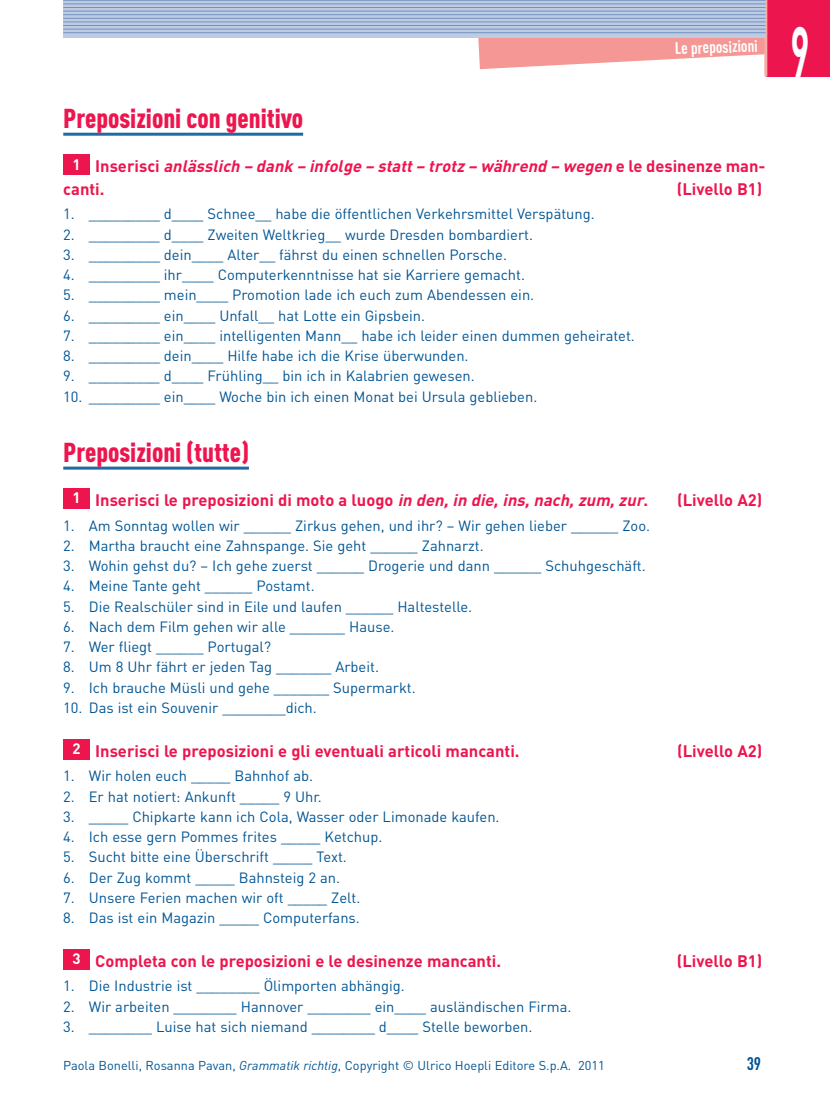
<style>
.page{position:relative;width:830px;height:1106px;background:#fff}
.page>*{position:absolute;margin:0;border:0;box-sizing:border-box;transform-origin:0 0}
.t1{font:700 70.05px "DIN";color:#fff;scale:.5 1}
.t2{font:900 27px "DIN Cond";color:#ed154e}
.t3{font:700 18px "DIN Cond";color:#005594}
.t4{font:700 16.5px "DIN";color:#ed154e}
.t5{font:italic 700 16.5px/22.5px "DIN";color:#ed154e}
.t6{font:700 16.5px "DIN Cond";color:#fff}
.t7{font:700 15px "DIN";color:#fff}
.t8{font:14.7px "DIN";color:#005594}
.t9{font:12.75px "DIN";color:#005594}
.s1{font-style:normal}
.s2{font-style:italic}
</style>
<div class="page">
<hr style="left:63px;top:133px;width:240px;height:3px;background:#1e6ba5">
<hr style="left:63px;top:466px;width:186px;height:3px;background:#1e6ba5">
<div style="left:63px;top:949px;width:27px;height:20px;background:#ed154e"></div>
<div style="left:63px;top:739px;width:27px;height:20px;background:#ed154e"></div>
<div style="left:63px;top:488px;width:27px;height:21px;background:#ed154e"></div>
<div style="left:63px;top:155px;width:27px;height:20px;background:#ed154e"></div>
<svg style="left:475px;top:37px;width:289px;height:32px"></svg>
<div style="left:765px;top:0;width:64px;height:76px;background:#ed154e"></div>
<hr style="left:764px;top:0;width:3px;height:76px;background:#f8aaa6">
<svg style="left:63px;top:1px;width:702px;height:36px;background:#b7c5de"></svg>
<hr style="left:63px;top:0;width:702px;height:1px;background:#7293c1">
<hr style="left:63px;top:4px;width:702px;height:1px;background:#7293c1">
<hr style="left:63px;top:7px;width:702px;height:1px;background:#7293c1">
<hr style="left:63px;top:11px;width:702px;height:1px;background:#7293c1">
<hr style="left:63px;top:14px;width:702px;height:1px;background:#7293c1">
<hr style="left:63px;top:18px;width:702px;height:1px;background:#7293c1">
<hr style="left:63px;top:22px;width:702px;height:1px;background:#7293c1">
<hr style="left:63px;top:25px;width:702px;height:1px;background:#7293c1">
<hr style="left:63px;top:29px;width:702px;height:1px;background:#7293c1">
<hr style="left:63px;top:32px;width:702px;height:1px;background:#7293c1">
<p class="t6" style="left:674px;top:43px;width:84px;rotate:-2deg">Le preposizioni</p>
<h2 class="t2" style="left:63px;top:109px;width:241px">Preposizioni con genitivo</h2>
<p class="t5" style="left:63px;top:157px;width:703px;text-indent:32px"><span class="s1">I n s e r i s c i</span> anlässlich – dank – infolge – statt– trotz – während – wegen <span class="s1">e l e d e s i n e n z e m a n - canti.</span></p>
<p class="t7" style="left:72px;top:159px;width:10px">1</p>
<p class="t4" style="left:676px;top:183px;width:87px">(Livello B1)</p>
<p class="t8" style="left:63px;top:209px;width:532px">1. _________ d____ Schnee__ habe die öffentlichen Verkehrsmittel Verspätung.</p>
<p class="t8" style="left:63px;top:229px;width:471px">2. _________ d____ Zweiten Weltkrieg__ wurde Dresden bombardiert.</p>
<p class="t8" style="left:63px;top:249px;width:445px">3. _________ dein____ Alter__ fährst du einen schnellen Porsche.</p>
<p class="t8" style="left:63px;top:269px;width:463px">4. _________ ihr____ Computerkenntnisse hat sie Karriere gemacht.</p>
<p class="t8" style="left:63px;top:290px;width:472px">5. _________ mein____ Promotion lade ich euch zum Abendessen ein.</p>
<p class="t8" style="left:63px;top:310px;width:363px">6. _________ ein____ Unfall__ hat Lotte ein Gipsbein.</p>
<p class="t8" style="left:63px;top:330px;width:572px">7. _________ ein____ intelligenten Mann__ habe ich leider einen dummen geheiratet.</p>
<p class="t8" style="left:63px;top:350px;width:406px">8. _________ dein____ Hilfe habe ich die Krise überwunden.</p>
<p class="t8" style="left:63px;top:371px;width:413px">9. _________ d____ Frühling__ bin ich in Kalabrien gewesen.</p>
<p class="t8" style="left:63px;top:391px;width:475px">10. _________ ein____ Woche bin ich einen Monat bei Ursula geblieben.</p>
<h2 class="t2" style="left:63px;top:443px;width:187px">Preposizioni (tutte)</h2>
<p class="t4" style="left:95px;top:494px;width:554px">Inserisci le preposizioni di moto a luogo <span class="s2">in den,in die,ins,nach,zum,zur</span>.</p>
<p class="t4" style="left:677px;top:494px;width:87px">(Livello A2)</p>
<p class="t8" style="left:63px;top:520px;width:588px">1. Am Sonntag wollen wir ______ Zirkus gehen, und ihr? – Wir gehen lieber ______ Zoo.</p>
<p class="t8" style="left:63px;top:540px;width:422px">2. Martha braucht eine Zahnspange. Sie geht ______ Zahnarzt.</p>
<p class="t8" style="left:63px;top:560px;width:583px">3. Wohin gehst du? – Ich gehe zuerst ______ Drogerie und dann ______ Schuhgeschäft.</p>
<p class="t8" style="left:63px;top:581px;width:253px">4. Meine Tante geht ______ Postamt.</p>
<p class="t8" style="left:63px;top:601px;width:410px">5. Die Realschüler sind in Eile und laufen ______ Haltestelle.</p>
<p class="t8" style="left:63px;top:621px;width:332px">6. Nach dem Film gehen wir alle _______ Hause.</p>
<p class="t8" style="left:63px;top:641px;width:209px">7. Wer fliegt ______ Portugal?</p>
<p class="t8" style="left:63px;top:662px;width:317px">8. Um 8 Uhr fährt er jeden Tag _______ Arbeit.</p>
<p class="t8" style="left:63px;top:682px;width:354px">9. Ich brauche Müsli und gehe _______ Supermarkt.</p>
<p class="t8" style="left:63px;top:702px;width:255px">10. Das ist ein Souvenir ________dich.</p>
<p class="t4" style="left:95px;top:745px;width:426px">Inserisci le preposizioni e gli eventuali articoli mancanti.</p>
<p class="t4" style="left:676px;top:745px;width:87px">(Livello A2)</p>
<p class="t8" style="left:63px;top:770px;width:251px">1. Wir holen euch _____ Bahnhof ab.</p>
<p class="t8" style="left:63px;top:791px;width:260px">2. Er hat notiert: Ankunft _____ 9 Uhr.</p>
<p class="t8" style="left:63px;top:811px;width:437px">3. _____ Chipkarte kann ich Cola, Wasser oder Limonade kaufen.</p>
<p class="t8" style="left:63px;top:831px;width:320px">4. Ich esse gern Pommes frites _____ Ketchup.</p>
<p class="t8" style="left:63px;top:851px;width:285px">5. Sucht bitte eine Überschrift _____ Text.</p>
<p class="t8" style="left:63px;top:872px;width:278px">6. Der Zug kommt _____ Bahnsteig 2 an.</p>
<p class="t8" style="left:63px;top:892px;width:298px">7. Unsere Ferien machen wir oft _____ Zelt.</p>
<p class="t8" style="left:63px;top:912px;width:298px">8. Das ist ein Magazin _____ Computerfans.</p>
<p class="t4" style="left:95px;top:955px;width:407px">Completa con le preposizioni e le desinenze mancanti.</p>
<p class="t4" style="left:676px;top:955px;width:87px">(Livello B1)</p>
<p class="t8" style="left:63px;top:980px;width:343px">1. Die Industrie ist ________ Ölimporten abhängig.</p>
<p class="t8" style="left:63px;top:1001px;width:509px">2. Wir arbeiten ________ Hannover ________ ein____ ausländischen Firma.</p>
<p class="t8" style="left:63px;top:1021px;width:470px">3. ________ Luise hat sich niemand ________ d____ Stelle beworben.</p>
<p class="t7" style="left:72px;top:492px;width:10px">1</p>
<p class="t7" style="left:72px;top:743px;width:10px">2</p>
<p class="t7" style="left:72px;top:953px;width:10px">3</p>
<p class="t9" style="left:63px;top:1060px;width:543px">Paola Bonelli, Rosanna Pavan, <span class="s2">Grammatik richtig</span>, Copyright © Ulrico Hoepli Editore S.p.A. 2011</p>
<p class="t3" style="left:746px;top:1056px;width:16px">39</p>
<h1 class="t1" style="left:790px;top:27px;width:40px">9</h1>
</div>
